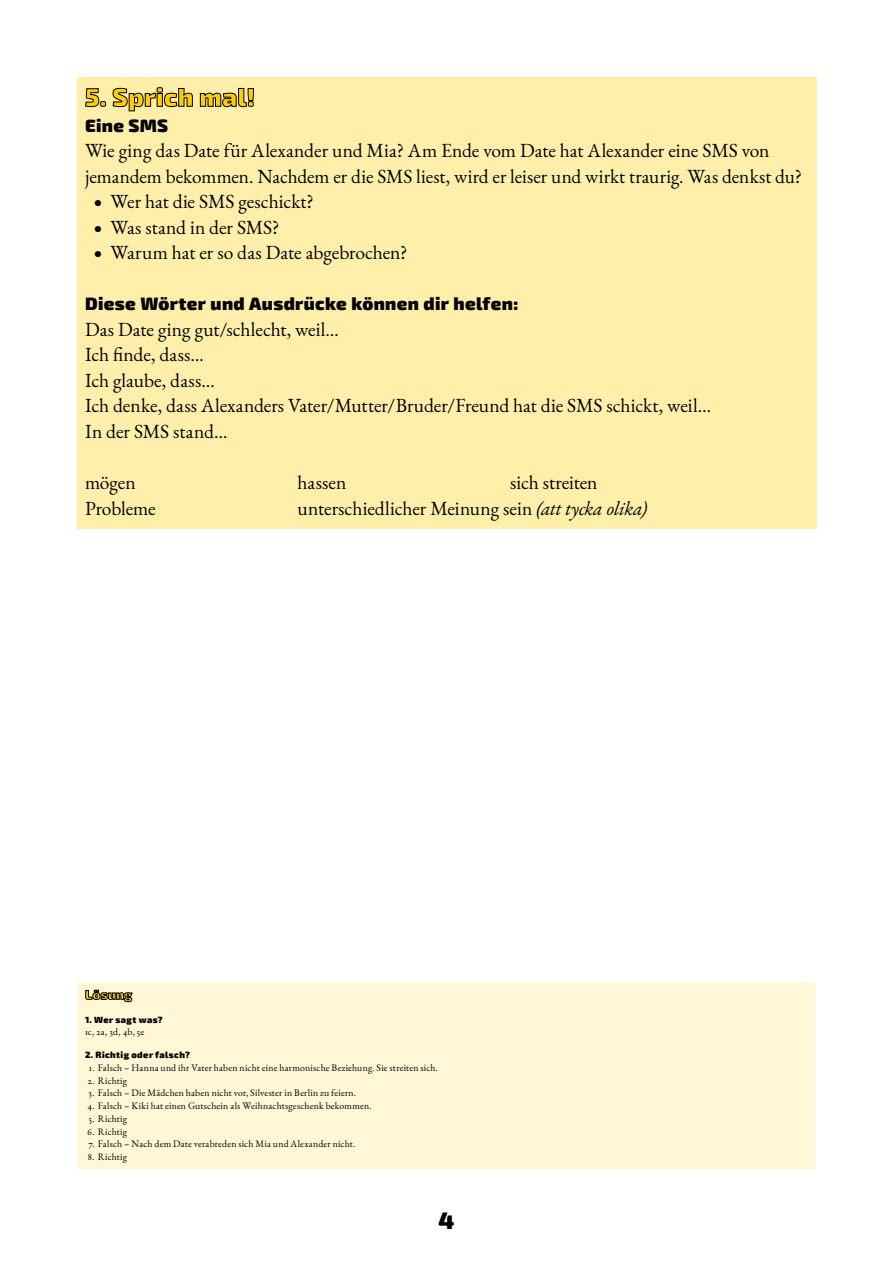
<style>
.page{position:relative;width:893px;height:1263px;background:#fff}
.page>*{position:absolute;margin:0;border:0;box-sizing:border-box;transform-origin:0 0}
.t1{font:900 25.5px "Exo 2";letter-spacing:.01em;color:#ffce00}
.t2{font:900 24px "Exo 2";color:#000}
.t3{font:19.5px/25.5px "EB Garamond";letter-spacing:-.005em;color:#000}
.t4{font:900 18px "Exo 2";letter-spacing:.02em;color:#000}
.t5{font:900 12.75px "Exo 2";letter-spacing:.025em;color:#ffce00}
.t6{font:9.75px "EB Garamond";letter-spacing:.02em;color:#000}
.t7{font:900 9px "Exo 2";letter-spacing:.045em;color:#000}
.s1{font-family:"Athelas";font-size:15px}
.s2{font-style:italic}
</style>
<div class="page">
<div style="left:77px;top:77px;width:739px;height:452px;background:#ffefab"></div>
<div style="left:77px;top:981px;width:739px;height:189px;background:#fff7d6;border:1px solid #fff"></div>
<svg style="left:85px;top:88px;width:21px;height:19px"></svg>
<svg style="left:113px;top:87px;width:80px;height:24px"></svg>
<svg style="left:200px;top:88px;width:54px;height:19px"></svg>
<svg style="left:85px;top:989px;width:48px;height:13px"></svg>
<h1 class="t1" style="left:85px;top:82px;width:171px">5. Sprich mal!</h1>
<p class="t4" style="left:85px;top:114px;width:85px">Eine SMS</p>
<p class="t3" style="left:85px;top:138px;width:718px">Wie ging das Date für Alexander und Mia? Am Ende vom Date hat Alexander eine SMS von jemandem bekommen. Nachdem er die SMS liest, wird er leiser und wirkt traurig. Was denkst du?</p>
<p class="t3" style="left:94px;top:189px;width:222px"><span class="s1">○</span> Wer hat die SMS geschickt?</p>
<p class="t3" style="left:94px;top:215px;width:187px"><span class="s1">○</span> Was stand in der SMS?</p>
<p class="t3" style="left:94px;top:240px;width:315px"><span class="s1">○</span> Warum hat er so das Date abgebrochen?</p>
<p class="t4" style="left:85px;top:293px;width:435px">Diese Wörter und Ausdrücke können dir helfen:</p>
<p class="t3" style="left:85px;top:317px;width:627px">Das Date ging gut/schlecht, weil…<br>Ich finde, dass…<br>Ich glaube, dass…<br>Ich denke, dass Alexanders Vater/Mutter/Bruder/Freund hat die SMS schickt, weil… In der SMS stand…</p>
<p class="t3" style="left:85px;top:470px;width:52px">mögen</p>
<p class="t3" style="left:298px;top:470px;width:50px">hassen</p>
<p class="t3" style="left:510px;top:470px;width:89px">sich streiten</p>
<p class="t3" style="left:85px;top:495px;width:72px">Probleme</p>
<p class="t3" style="left:298px;top:495px;width:351px">unterschiedlicher Meinung sein <span class="s2">(att tycka olika)</span></p>
<p class="t5" style="left:85px;top:987px;width:48px">Lösung</p>
<p class="t7" style="left:85px;top:1014px;width:79px">1. Wer sagt was?</p>
<p class="t6" style="left:85px;top:1025px;width:61px">1c, 2a, 3d, 4b, 5e</p>
<p class="t7" style="left:85px;top:1049px;width:106px">2. Richtig oder falsch?</p>
<p class="t6" style="left:89px;top:1061px;width:350px">1. Falsch – Hanna und ihr Vater haben nicht eine harmonische Beziehung. Sie streiten sich.</p>
<p class="t6" style="left:88px;top:1074px;width:41px">2. Richtig</p>
<p class="t6" style="left:88px;top:1087px;width:269px">3. Falsch – Die Mädchen haben nicht vor, Silvester in Berlin zu feiern.</p>
<p class="t6" style="left:87px;top:1099px;width:286px">4. Falsch – Kiki hat einen Gutschein als Weihnachtsgeschenk bekommen.</p>
<p class="t6" style="left:89px;top:1112px;width:40px">5. Richtig</p>
<p class="t6" style="left:88px;top:1125px;width:41px">6. Richtig</p>
<p class="t6" style="left:88px;top:1138px;width:268px">7. Falsch – Nach dem Date verabreden sich Mia und Alexander nicht.</p>
<p class="t6" style="left:88px;top:1150px;width:41px">8. Richtig</p>
<p class="t2" style="left:439px;top:1205px;width:17px">4</p>
</div>
